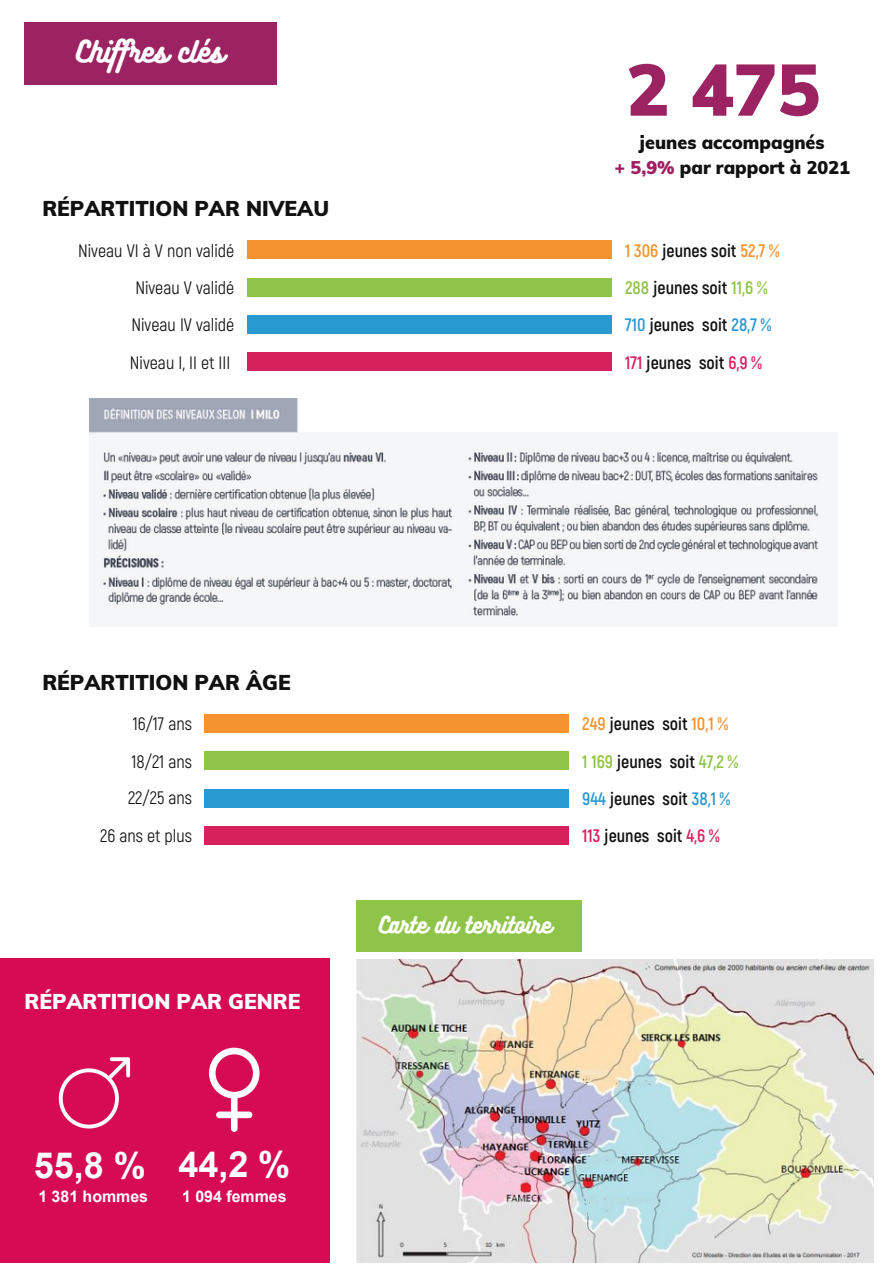
<style>
.page{position:relative;width:893px;height:1264px;background:#fff}
.page>*{position:absolute;margin:0;border:0;box-sizing:border-box;transform-origin:0 0}
.t1{font:900 72px "Muli";color:#9c2362}
.t2{font:700 36px "Arial";color:#fff}
.t3{font:27px "Bukhari Script";color:#fff}
.t4{font:900 21px "Muli";color:#111}
.t5{font:900 21px "Muli";color:#fff}
.t6{font:21px "Bukhari Script";color:#fff}
.t7{font:700 18px "Akrobat";color:#111}
.t8{font:18px "Akrobat";color:#111}
.t9{font:900 18px "Muli";color:#111}
.t10{font:700 15.9px "Arial";color:#fff}
.s1{color:#9f1f63}
.s2{color:#f59331}
.s3{color:#8ec448}
.s4{color:#2999d2}
.s5{color:#d7215d}
</style>
<div class="page">
<div style="left:247px;top:240px;width:364px;height:19px;background:#f59331"></div>
<div style="left:247px;top:278px;width:364px;height:18px;background:#8ec448"></div>
<div style="left:247px;top:315px;width:364px;height:19px;background:#2999d2"></div>
<div style="left:247px;top:352px;width:364px;height:19px;background:#d7215d"></div>
<div style="left:204px;top:714px;width:365px;height:18px;background:#f59331"></div>
<div style="left:204px;top:751px;width:365px;height:19px;background:#8ec448"></div>
<div style="left:204px;top:788px;width:365px;height:19px;background:#2999d2"></div>
<div style="left:204px;top:825px;width:365px;height:19px;background:#d7215d"></div>
<img style="left:89px;top:398px;width:748px;height:229px">
<div style="left:24px;top:22px;width:252px;height:63px;background:#9c2362"></div>
<div style="left:356px;top:900px;width:226px;height:51px;background:#8ec448"></div>
<div style="left:0;top:958px;width:329px;height:304px;background:#d60b52"></div>
<svg style="left:59px;top:1057px;width:72px;height:71px"></svg>
<svg style="left:209px;top:1047px;width:50px;height:84px"></svg>
<img style="left:356px;top:959px;width:517px;height:303px">
<p class="t3" style="left:76px;top:35px;width:149px">Chif res clés</p>
<p class="t4" style="left:42px;top:195px;width:288px">RÉPARTITION PAR NIVEAU</p>
<p class="t8" style="left:78px;top:240px;width:158px">Niveau VI à V non validé</p>
<p class="t8" style="left:135px;top:277px;width:100px">Niveau V validé</p>
<p class="t8" style="left:131px;top:314px;width:104px">Niveau IV validé</p>
<p class="t8" style="left:130px;top:352px;width:102px">Niveau I, II et III</p>
<p class="t1" style="left:626px;top:43px;width:195px">2 475</p>
<p class="t9" style="left:640px;top:131px;width:186px">jeunes accompagnés</p>
<p class="t9" style="left:614px;top:156px;width:237px"><span class="s1">+ 5,9%</span> par rapport à 2021</p>
<p class="t7" style="left:625px;top:240px;width:156px"><span class="s2">1 306</span> jeunes soit <span class="s2">52,7 %</span></p>
<p class="t7" style="left:625px;top:277px;width:144px"><span class="s3">288</span> jeunes soit <span class="s3">11,6 %</span></p>
<p class="t7" style="left:625px;top:314px;width:148px"><span class="s4">710</span> jeunes soit <span class="s4">28,7 %</span></p>
<p class="t7" style="left:625px;top:352px;width:138px"><span class="s5">171</span> jeunes soit <span class="s5">6,9 %</span></p>
<p class="t4" style="left:42px;top:669px;width:250px">RÉPARTITION PAR ÂGE</p>
<p class="t8" style="left:133px;top:713px;width:61px">16/17 ans</p>
<p class="t8" style="left:131px;top:750px;width:62px">18/21 ans</p>
<p class="t8" style="left:128px;top:787px;width:65px">22/25 ans</p>
<p class="t8" style="left:100px;top:825px;width:93px">26 ans et plus</p>
<p class="t5" style="left:24px;top:988px;width:277px">RÉPARTITION PAR GENRE</p>
<p class="t2" style="left:34px;top:1145px;width:113px">55,8 %</p>
<p class="t10" style="left:38px;top:1187px;width:111px">1 381 hommes</p>
<p class="t2" style="left:178px;top:1144px;width:113px">44,2 %</p>
<p class="t10" style="left:182px;top:1187px;width:106px">1 094 femmes</p>
<p class="t6" style="left:379px;top:911px;width:174px">Carte du territoire</p>
<p class="t7" style="left:582px;top:713px;width:147px"><span class="s2">249</span> jeunes soit <span class="s2">10,1 %</span></p>
<p class="t7" style="left:582px;top:750px;width:158px"><span class="s3">1 169</span> jeunes soit <span class="s3">47,2 %</span></p>
<p class="t7" style="left:582px;top:788px;width:150px"><span class="s4">944</span> jeunes soit <span class="s4">38,1 %</span></p>
<p class="t7" style="left:582px;top:825px;width:139px"><span class="s5">113</span> jeunes soit <span class="s5">4,6 %</span></p>
</div>
